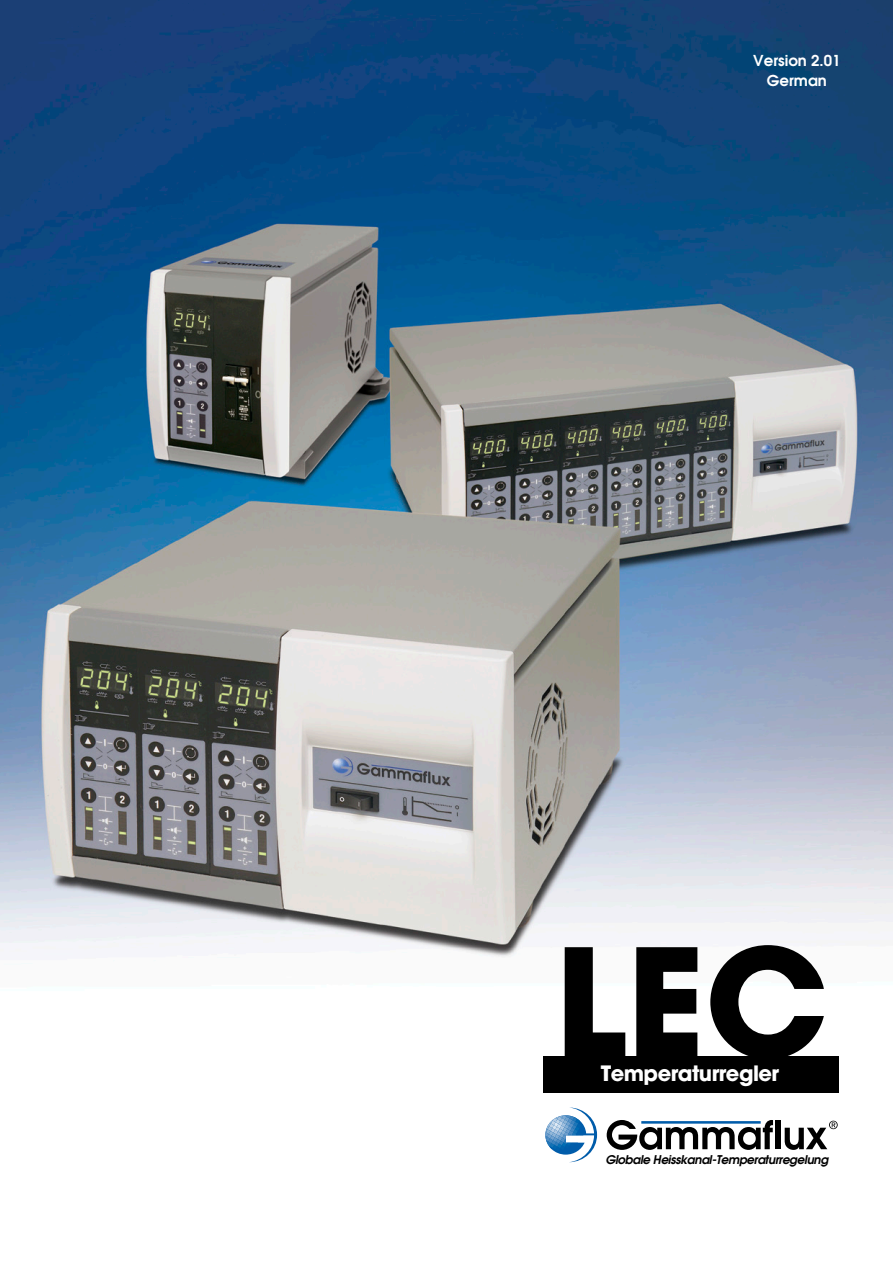
<style>
.page{position:relative;width:893px;height:1263px;background:#fff}
.page>*{position:absolute;margin:0;border:0;box-sizing:border-box;transform-origin:0 0}
.t1{font:700 21px "Avant Garde";letter-spacing:-.025em;color:#fff}
.t2{font:600 15px "Avant Garde";color:#fff}
.t3{font:italic 600 12px "Avant Garde";color:#000}
</style>
<div class="page">
<img style="left:0;top:0;width:893px;height:1163px">
<svg style="left:565px;top:947px;width:60px;height:109px"></svg>
<svg style="left:636px;top:947px;width:61px;height:109px"></svg>
<svg style="left:710px;top:945px;width:114px;height:111px"></svg>
<div style="left:543px;top:1056px;width:296px;height:37px;background:#000"></div>
<div style="left:775px;top:1120px;width:5px;height:29px;background:#000"></div>
<svg style="left:785px;top:1121px;width:53px;height:29px"></svg>
<svg style="left:607px;top:1120px;width:166px;height:30px"></svg>
<svg style="left:545px;top:1107px;width:52px;height:55px"></svg>
<p class="t2" style="left:753px;top:51px;width:89px">Version 2.01</p>
<p class="t2" style="left:767px;top:70px;width:61px">German</p>
<p class="t1" style="left:601px;top:1059px;width:180px">Temperaturregler</p>
<p class="t3" style="left:605px;top:1152px;width:227px">Globale Heisskanal-Temperaturregelung</p>
</div>
